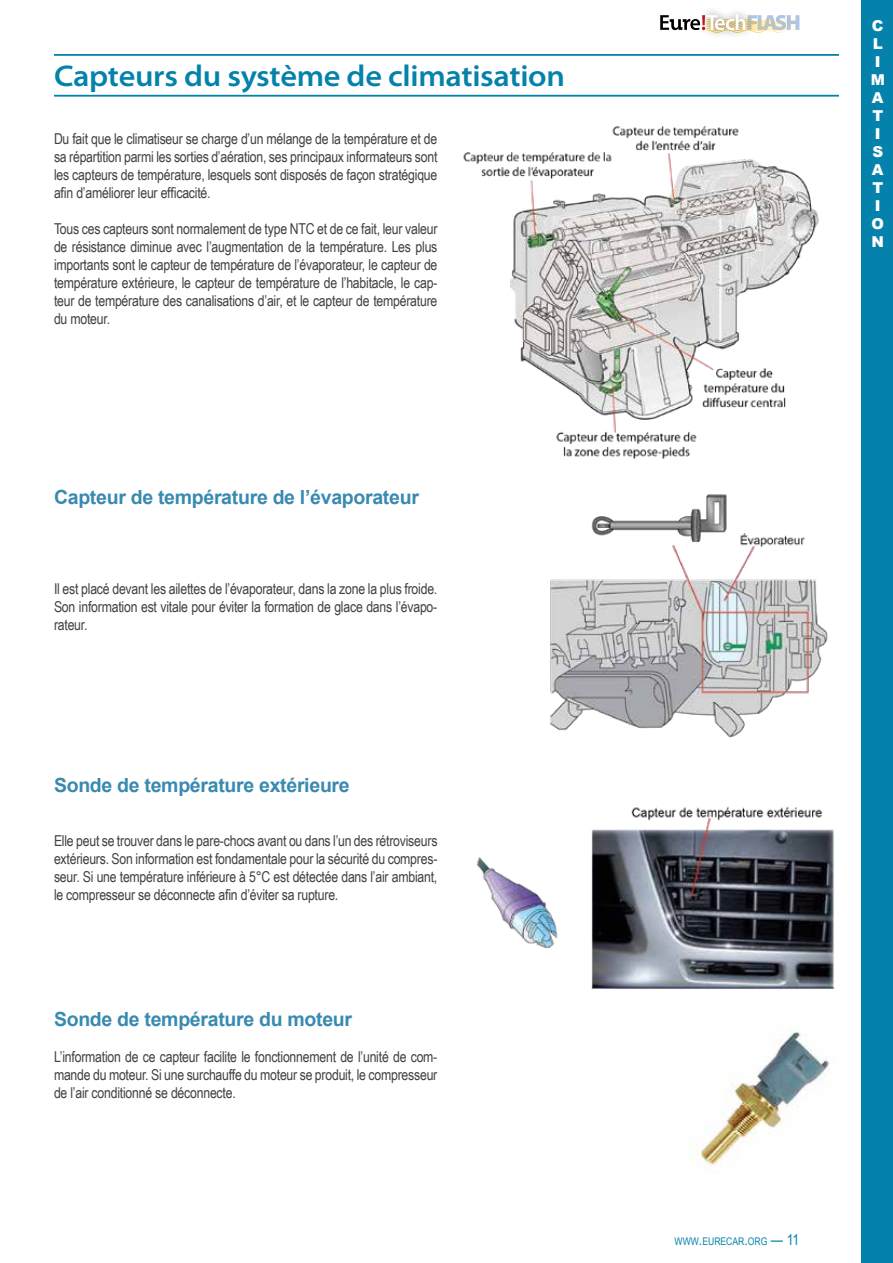
<style>
.page{position:relative;width:893px;height:1263px;background:#fff}
.page>*{position:absolute;margin:0;border:0;box-sizing:border-box;transform-origin:0 0}
.t1{font:600 semi-expanded 30px "Myriad Pro";letter-spacing:-.01em;color:#0482ab}
.t2{font:700 19.5px "Arial";letter-spacing:-.015em;color:#398ab1}
.t3{font:15px/18px "Arial Narrow";letter-spacing:-.015em;color:#414042;text-align:justify}
.t4{font:900 15px/18px "Arial";color:#fff}
.t5{font:10.5px "Arial Narrow";color:#0482ab}
.s1{font-size:15px}
</style>
<div class="page">
<svg style="left:660px;top:14px;width:139px;height:19px"></svg>
<div style="left:862px;top:0;width:31px;height:1263px;background:#0482ab"></div>
<hr style="left:54px;top:54px;width:785px;height:2px;background:#0482ab">
<hr style="left:54px;top:95px;width:785px;height:2px;background:#0482ab">
<img style="left:463px;top:126px;width:356px;height:333px">
<img style="left:550px;top:494px;width:278px;height:244px">
<img style="left:476px;top:806px;width:359px;height:183px">
<img style="left:690px;top:1031px;width:140px;height:138px">
<h1 class="t1" style="left:54px;top:59px;width:512px">Capteurs du système de climatisation</h1>
<p class="t3" style="left:54px;top:129px;width:385px">Du fait que le climatiseur se charge d’un mélange de la température et de sa répartition parmi les sorties d’aération, ses principaux informateurs sont les capteurs de température, lesquels sont disposés de façon stratégique afin d’améliorer leur efficacité.</p>
<p class="t3" style="left:54px;top:219px;width:385px">Tous ces capteurs sont normalement de type NTC et de ce fait, leur valeur de résistance diminue avec l’augmentation de la température. Les plus importants sont le capteur de température de l’évaporateur, le capteur de température extérieure, le capteur de température de l’habitacle, le cap&shy;teur de température des canalisations d’air, et le capteur de température du moteur.</p>
<h2 class="t2" style="left:54px;top:484px;width:366px">Capteur de température de l’évaporateur</h2>
<p class="t3" style="left:54px;top:579px;width:385px">Il est placé devant les ailettes de l’évaporateur, dans la zone la plus froide.<br>Son information est vitale pour éviter la formation de glace dans l’évapo&shy;rateur.</p>
<h2 class="t2" style="left:54px;top:772px;width:297px">Sonde de température extérieure</h2>
<p class="t3" style="left:54px;top:831px;width:385px">Elle peut se trouver dans le pare-chocs avant ou dans l’un des rétroviseurs extérieurs. Son information est fondamentale pour la sécurité du compres&shy;seur. Si une température inférieure à 5°C est détectée dans l’air ambiant, le compresseur se déconnecte afin d’éviter sa rupture.</p>
<h2 class="t2" style="left:54px;top:1006px;width:300px">Sonde de température du moteur</h2>
<p class="t3" style="left:54px;top:1047px;width:385px">L’information de ce capteur facilite le fonctionnement de l’unité de com&shy;mande du moteur. Si une surchauffe du moteur se produit, le compresseur de l’air conditionné se déconnecte.</p>
<p class="t4" style="left:871px;top:16px;width:16px">C<br>L<br>I<br>M<br>A<br>T<br>I<br>S<br>A<br>T<br>I<br>O<br>N</p>
<p class="t5" style="left:675px;top:1233px;width:126px">WWW<span class="s1">.</span>EURECAR<span class="s1">.</span>ORG <span class="s1">— 11</span></p>
</div>
